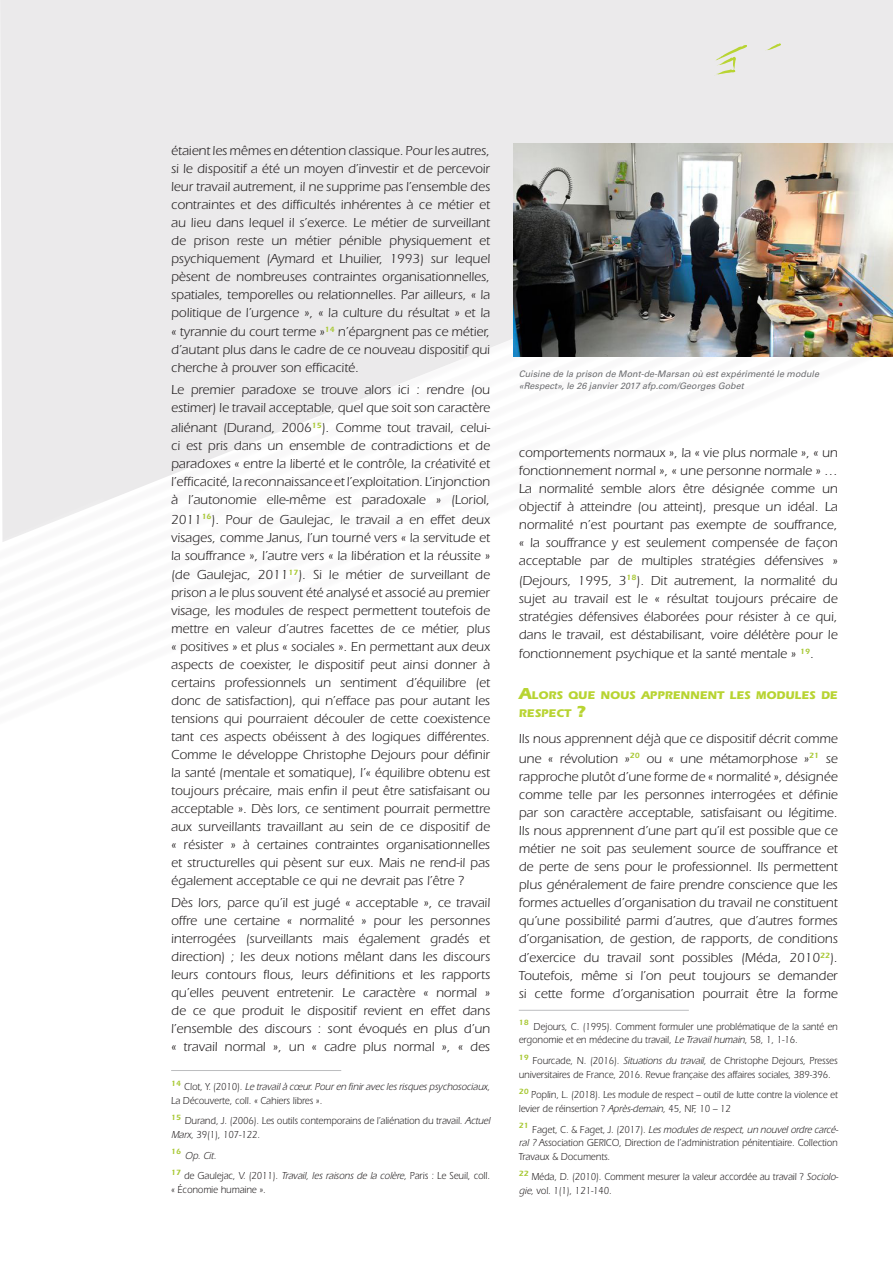
<style>
.page{position:relative;width:893px;height:1263px;background:#fff}
.page>*{position:absolute;margin:0;border:0;box-sizing:border-box;transform-origin:0 0}
.Note_de_bas_de_page{font:13.5px/18px "Itc Eras";color:#231f20;text-align:justify}
.Note_de_bas_de_page-2{font:700 11.55px/18px "Itc Eras";color:#b8d432}
.notes_BP{font:10.5px/13.5px "Itc Eras";color:#231f20;scale:.9 1}
.notes_BP-2{font:italic 10.5px/13.5px "Itc Eras";color:#231f20;scale:.9 1}
.t1{font:italic 9px/12px "Univers";color:#6c6d70}
.s1{font-style:normal}
.s2{font-style:italic}
.s3{font-size:16.5px}
</style>
<div class="page">
<div style="left:0;top:0;width:893px;height:150px;background:#ebeaeb"></div>
<svg style="left:1px;top:290px;width:892px;height:252px"></svg>
<svg style="left:765px;top:43px;width:16px;height:8px"></svg>
<svg style="left:714px;top:45px;width:33px;height:30px"></svg>
<hr style="left:171px;top:1070px;width:170px;height:1px;background:#bcbdc0">
<hr style="left:519px;top:1010px;width:170px;height:1px;background:#bcbdc0">
<img style="left:513px;top:143px;width:379px;height:214px">
<p class="Note_de_bas_de_page" style="left:171px;top:141px;width:320px">étaient les mêmes en détention classique. Pour les autres, si le dispositif a été un moyen d’investir et de percevoir leur travail autrement, il ne supprime pas l’ensemble des contraintes et des difficultés inhérentes à ce métier et au lieu dans lequel il s’exerce. Le métier de surveillant de prison reste un métier pénible physiquement et psychiquement (Aymard et Lhuilier, 1993) sur lequel pèsent de nombreuses contraintes organisationnelles, spatiales, temporelles ou relationnelles. Par ailleurs, « la politique de l’urgence », « la culture du résultat » et la</p>
<p class="Note_de_bas_de_page" style="left:171px;top:323px;width:320px">« tyrannie du court terme »<sup>14</sup> n’épargnent pas ce métier, d’autant plus dans le cadre de ce nouveau dispositif qui cherche à prouver son efficacité.</p>
<p class="Note_de_bas_de_page" style="left:171px;top:381px;width:320px">Le premier paradoxe se trouve alors ici : rendre (ou estimer) le travail acceptable, quel que soit son caractère</p>
<p class="Note_de_bas_de_page" style="left:171px;top:419px;width:321px">aliénant (Durand, 2006<sup>15</sup>). Comme tout travail, celui&shy;ci est pris dans un ensemble de contradictions et de paradoxes « entre la liberté et le contrôle, la créativité et l’efficacité, la reconnaissance et l’exploitation. L’injonction à l’autonomie elle-même est paradoxale » (Loriol,</p>
<p class="Note_de_bas_de_page" style="left:171px;top:510px;width:320px">2011<sup>16</sup>). Pour de Gaulejac, le travail a en effet deux visages, comme Janus, l’un tourné vers « la servitude et la souffrance », l’autre vers « la libération et la réussite »</p>
<p class="Note_de_bas_de_page" style="left:171px;top:566px;width:320px">(de Gaulejac, 2011<sup>17</sup>). Si le métier de surveillant de prison a le plus souvent été analysé et associé au premier visage, les modules de respect permettent toutefois de mettre en valeur d’autres facettes de ce métier, plus « positives » et plus « sociales ». En permettant aux deux aspects de coexister, le dispositif peut ainsi donner à certains professionnels un sentiment d’équilibre (et donc de satisfaction), qui n’efface pas pour autant les tensions qui pourraient découler de cette coexistence tant ces aspects obéissent à des logiques différentes.<br>Comme le développe Christophe Dejours pour définir la santé (mentale et somatique), l’« équilibre obtenu est toujours précaire, mais enfin il peut être satisfaisant ou acceptable ». Dès lors, ce sentiment pourrait permettre aux surveillants travaillant au sein de ce dispositif de « résister » à certaines contraintes organisationnelles et structurelles qui pèsent sur eux. Mais ne rend-il pas également acceptable ce qui ne devrait pas l’être ?</p>
<p class="Note_de_bas_de_page" style="left:171px;top:894px;width:320px">Dès lors, parce qu’il est jugé « acceptable », ce travail offre une certaine « normalité » pour les personnes interrogées (surveillants mais également gradés et direction) ; les deux notions mêlant dans les discours leurs contours flous, leurs définitions et les rapports qu’elles peuvent entretenir. Le caractère « normal » de ce que produit le dispositif revient en effet dans l’ensemble des discours : sont évoqués en plus d’un « travail normal », un « cadre plus normal », « des</p>
<p class="notes_BP-2" style="left:171px;top:1080px;width:358px"><sup>1</sup> <sup>4</sup> <span class="s1">C l o t , Y. ( 2 0 1 0 ) .</span> Le travailà cœur.Pouren finiravec lesrisquespsychosociaux,<br><span class="s1">La Découverte, coll. « Cahiers libres ».</span></p>
<p class="notes_BP" style="left:171px;top:1114px;width:358px"><sup>15</sup> Durand, J. (2006). Les outils contemporains de l’aliénation du travail. <span class="s2">Actuel<br>Marx</span>, 39(1), 107-122.</p>
<p class="notes_BP-2" style="left:171px;top:1148px;width:52px"><sup>1</sup> <sup>6</sup> Op. Cit<span class="s1">.</span></p>
<p class="notes_BP" style="left:171px;top:1169px;width:356px"><sup>17</sup> de Gaulejac, V. (2011). <span class="s2">Travail, les raisons de la colère,</span> Paris : Le Seuil, coll. « Économie humaine ».</p>
<p class="t1" style="left:519px;top:368px;width:302px">Cuisine de la prison de Mont-de-Marsan où est expérimenté le module «Respect», le 26 janvier 2017 afp.com/Georges Gobet</p>
<p class="Note_de_bas_de_page" style="left:519px;top:444px;width:320px">comportements normaux », la « vie plus normale », « un fonctionnement normal », « une personne normale » … La normalité semble alors être désignée comme un objectif à atteindre (ou atteint), presque un idéal. La normalité n’est pourtant pas exempte de souffrance, « la souffrance y est seulement compensée de façon acceptable par de multiples stratégies défensives »</p>
<p class="Note_de_bas_de_page" style="left:519px;top:571px;width:320px">(Dejours, 1995, 3<sup>18</sup>). Dit autrement, la normalité du sujet au travail est le « résultat toujours précaire de stratégies défensives élaborées pour résister à ce qui, dans le travail, est déstabilisant, voire délétère pour le</p>
<p class="Note_de_bas_de_page" style="left:519px;top:645px;width:297px">fonctionnement psychique et la santé mentale » <sup>19</sup>.</p>
<p class="Note_de_bas_de_page-2" style="left:519px;top:686px;width:320px"><span class="s3">A</span>LORS QUE NOUS APPRENNENT LES MODULES DE<br>RESPECT <span class="s3">?</span></p>
<p class="Note_de_bas_de_page" style="left:519px;top:729px;width:320px;line-height:19.5px">Ils nous apprennent déjà que ce dispositif décrit comme une « révolution »<sup>20</sup> ou « une métamorphose »<sup>21</sup> se</p>
<p class="Note_de_bas_de_page" style="left:519px;top:767px;width:320px">rapproche plutôt d’une forme de « normalité », désignée comme telle par les personnes interrogées et définie par son caractère acceptable, satisfaisant ou légitime.<br>Ils nous apprennent d’une part qu’il est possible que ce métier ne soit pas seulement source de souffrance et de perte de sens pour le professionnel. Ils permettent plus généralement de faire prendre conscience que les formes actuelles d’organisation du travail ne constituent qu’une possibilité parmi d’autres, que d’autres formes d’organisation, de gestion, de rapports, de conditions</p>
<p class="Note_de_bas_de_page" style="left:519px;top:949px;width:320px">d’exercice du travail sont possibles (Méda, 2010<sup>22</sup>).<br>Toutefois, même si l’on peut toujours se demander si cette forme d’organisation pourrait être la forme</p>
<p class="notes_BP" style="left:519px;top:1020px;width:356px"><sup>18</sup> Dejours, C. (1995). Comment formuler une problématique de la santé en ergonomie et en médecine du travail, <span class="s2">Le Travail humain</span>, 58, 1, 1-16.</p>
<p class="notes_BP" style="left:519px;top:1054px;width:356px"><sup>19</sup> Fourcade, N. (2016). <span class="s2">Situations du travail,</span> de Christophe Dejours, Presses universitaires de France, 2016. Revue française des affaires sociales, 389-396.</p>
<p class="notes_BP" style="left:519px;top:1088px;width:356px"><sup>20</sup> Poplin, L. (2018). Les module de respect – outil de lutte contre la violence et levier de réinsertion ? <span class="s2">Après-demain,</span> 45, NF, 10 – 12</p>
<p class="notes_BP" style="left:519px;top:1122px;width:358px"><sup>2</sup> <sup>1</sup> F a g e t , C . &amp; F a g e t , J . ( 2 0 1 7 ) . <span class="s2">Lesmodulesde respect,un nouvelordre carcé&shy;ral?</span> Association GERICO, Direction de l’administration pénitentiaire. Collection<br>Travaux &amp; Documents.</p>
<p class="notes_BP" style="left:519px;top:1170px;width:358px"><sup>22</sup> Méda, D. (2010). Comment mesurer la valeur accordée au travail ? <span class="s2">Sociolo&shy;gie,</span> vol. 1(1), 121-140.</p>
</div>
